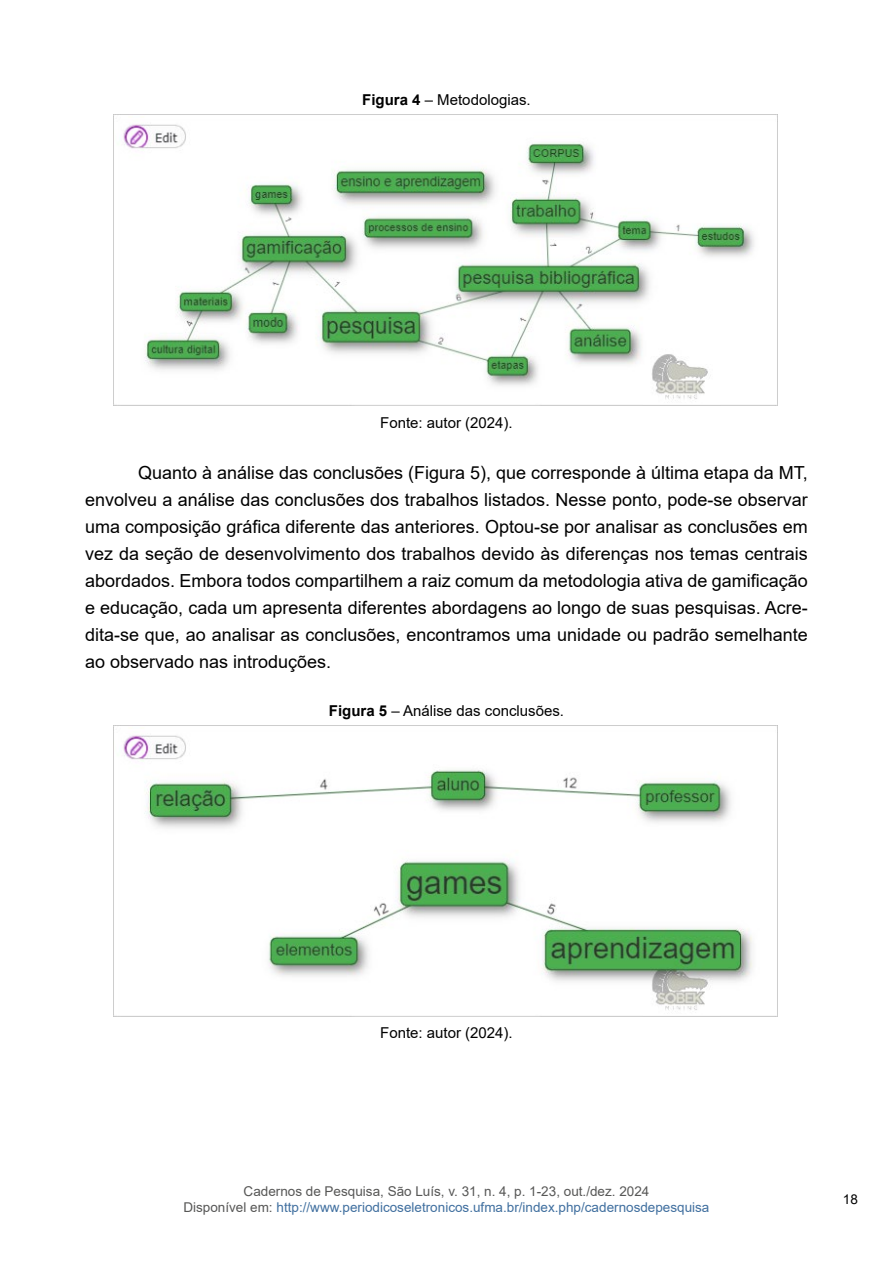
<style>
.page{position:relative;width:893px;height:1263px;background:#fff}
.page>*{position:absolute;margin:0;border:0;box-sizing:border-box;transform-origin:0 0}
.t1{font:18px/27px "Arial";color:#000;text-align:justify}
.t2{font:15px "Arial";color:#000}
.t3{font:13.5px/16.2px "Arial";color:#575756;text-align:center}
.t4{font:13.5px "Arial";color:#000}
.s1{font-weight:700}
.s2{color:#406f9f}
</style>
<div class="page">
<img style="left:114px;top:115px;width:664px;height:291px">
<img style="left:114px;top:725px;width:664px;height:291px">
<p class="t2" style="left:362px;top:90px;width:170px"><span class="s1">Figura 4</span> – Metodologias.</p>
<p class="t2" style="left:380px;top:412px;width:134px">Fonte: autor (2024).</p>
<p class="t1" style="left:85px;top:459px;width:724px;text-indent:53px">Quanto à análise das conclusões (Figura 5), que corresponde à última etapa da MT, envolveu a análise das conclusões dos trabalhos listados. Nesse ponto, pode-se observar uma composição gráfica diferente das anteriores. Optou-se por analisar as conclusões em vez da seção de desenvolvimento dos trabalhos devido às diferenças nos temas centrais abordados. Embora todos compartilhem a raiz comum da metodologia ativa de gamificação e educação, cada um apresenta diferentes abordagens ao longo de suas pesquisas. Acre&shy;dita-se que, ao analisar as conclusões, encontramos uma unidade ou padrão semelhante ao observado nas introduções.</p>
<p class="t2" style="left:329px;top:700px;width:237px"><span class="s1">Figura 5</span> – Análise das conclusões.</p>
<p class="t2" style="left:380px;top:1022px;width:134px">Fonte: autor (2024).</p>
<p class="t3" style="left:183px;top:1183px;width:527px">Cadernos de Pesquisa, São Luís, v. 31, n. 4, p. 1-23, out./dez. 2024<br>Disponível em: <span class="s2">http://www.periodicoseletronicos.ufma.br/index.php/cadernosdepesquisa</span></p>
<p class="t4" style="left:843px;top:1190px;width:17px">18</p>
</div>
